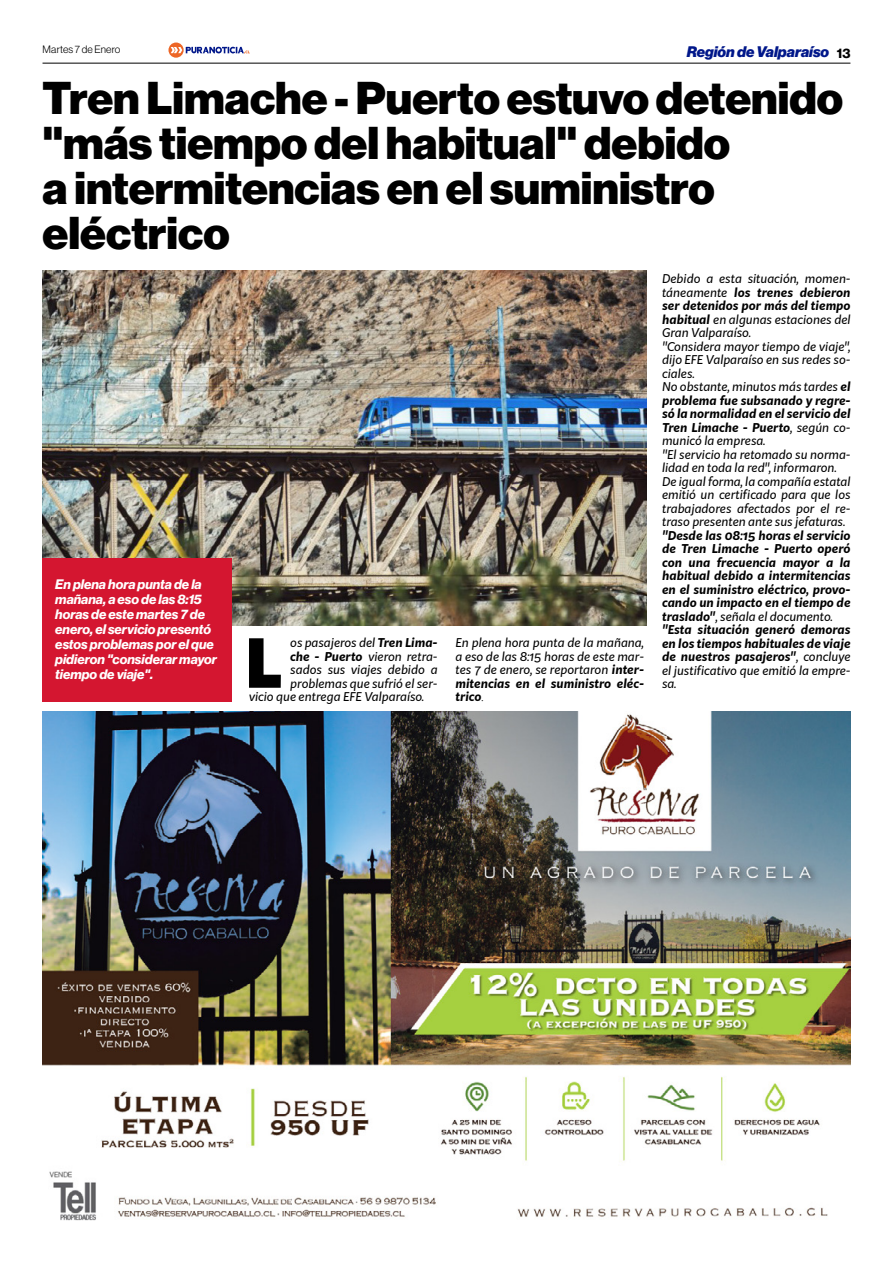
<style>
.page{position:relative;width:893px;height:1263px;background:#fff}
.page>*{position:absolute;margin:0;border:0;box-sizing:border-box;transform-origin:0 0}
.t1{font:900 66.3px "Kit Sans";color:#000}
.t2{font:900 45px/45px "Neue Haas Display";color:#000}
.t3{font:italic 900 15px "Neue Haas Display";color:#00178a}
.t4{font:italic 700 13.5px/15px "Neue Haas Display";color:#fff}
.t5{font:italic 12px/13.5px "Kit Sans";color:#000;text-align:justify}
.t6{font:italic 700 12px/13.5px "Kit Sans";color:#000}
.t7{font:10.5px "N Haas Grotesk DS Pro 45 Lt";letter-spacing:.02em;color:#000}
.s1{font-family:"N Haas Grotesk DS Pro 75 Bd";font-weight:400;font-style:normal;font-size:13.5px;color:#000}
.s2{font-weight:700}
.s3{font-family:"Times New Roman"}
.s4{font-weight:400}
</style>
<div class="page">
<hr style="left:43px;top:63px;width:807px;height:1px;background:#000">
<svg style="left:168px;top:43px;width:82px;height:15px"></svg>
<img style="left:43px;top:270px;width:603px;height:355px">
<div style="left:43px;top:558px;width:189px;height:144px;background:#d41630"></div>
<img style="left:43px;top:711px;width:807px;height:509px">
<p class="t7" style="left:43px;top:44px;width:79px">Martes 7 de Enero</p>
<p class="t3" style="left:687px;top:43px;width:165px">Región de Valparaíso <span class="s1">13</span></p>
<h2 class="t2" style="left:43px;top:77px;width:802px">Tren Limache - Puerto estuvo detenido "más tiempo del habitual" debido<br>a intermitencias en el suministro eléctrico</h2>
<p class="t4" style="left:55px;top:577px;width:163px">En plena hora punta de la mañana, a eso de las 8:15 horas de este martes 7 de enero, el servicio presentó estos problemas por el que pidieron "considerar mayor tiempo de viaje".</p>
<h1 class="t1" style="left:245px;top:603px;width:39px">L</h1>
<p class="t5" style="left:290px;top:635px;width:149px">os pasajeros del <span class="s2">Tren Lima-</span></p>
<p class="t5" style="left:290px;top:649px;width:149px"><span class="s2">che - Puerto</span> vieron retra-</p>
<p class="t5" style="left:290px;top:662px;width:149px">sados sus viajes debido a</p>
<p class="t5" style="left:290px;top:676px;width:149px">problemas que sufrió el ser-</p>
<p class="t5" style="left:249px;top:689px;width:177px">vicio que entrega EFE Valparaíso.</p>
<p class="t5" style="left:456px;top:635px;width:190px">En plena hora punta de la mañana, a eso de las 8:15 horas de este mar&shy;tes 7 de enero, se reportaron <span class="s2">inter&shy;mitencias en el suministro eléc&shy;trico</span><span class="s3">.</span></p>
<p class="t5" style="left:662px;top:271px;width:190px;text-align:left">Debido a esta situación, momen&shy;táneamente <span class="s2">los trenes debieron ser detenidos por más del tiempo habitual</span> en algunas estaciones del<br>Gran Valparaíso.<br>"Considera mayor tiempo de viaje", dijo EFE Valparaíso en sus redes so&shy;ciales.<br>No obstante, minutos más tardes <span class="s2">el problema fue subsanado y regre&shy;só la normalidad en el servicio del<br>Tren Limache - Puerto</span>, según co&shy;municó la empresa.<br>"El servicio ha retomado su norma&shy;lidad en toda la red", informaron.<br>De igual forma, la compañía estatal emitió un certificado para que los trabajadores afectados por el re&shy;traso presenten ante sus jefaturas.</p>
<p class="t6" style="left:662px;top:527px;width:190px">"Desde las 08:15 horas el servicio de Tren Limache - Puerto operó con una frecuencia mayor a la habitual debido a intermitencias en el suministro eléctrico, provo&shy;cando un impacto en el tiempo de traslado"<span class="s4">, señala el documento. </span>"Esta situación generó demoras en los tiempos habituales de viaje de nuestros pasajeros"<span class="s4">, concluye el justificativo que emitió la empre&shy;sa.</span></p>
</div>
